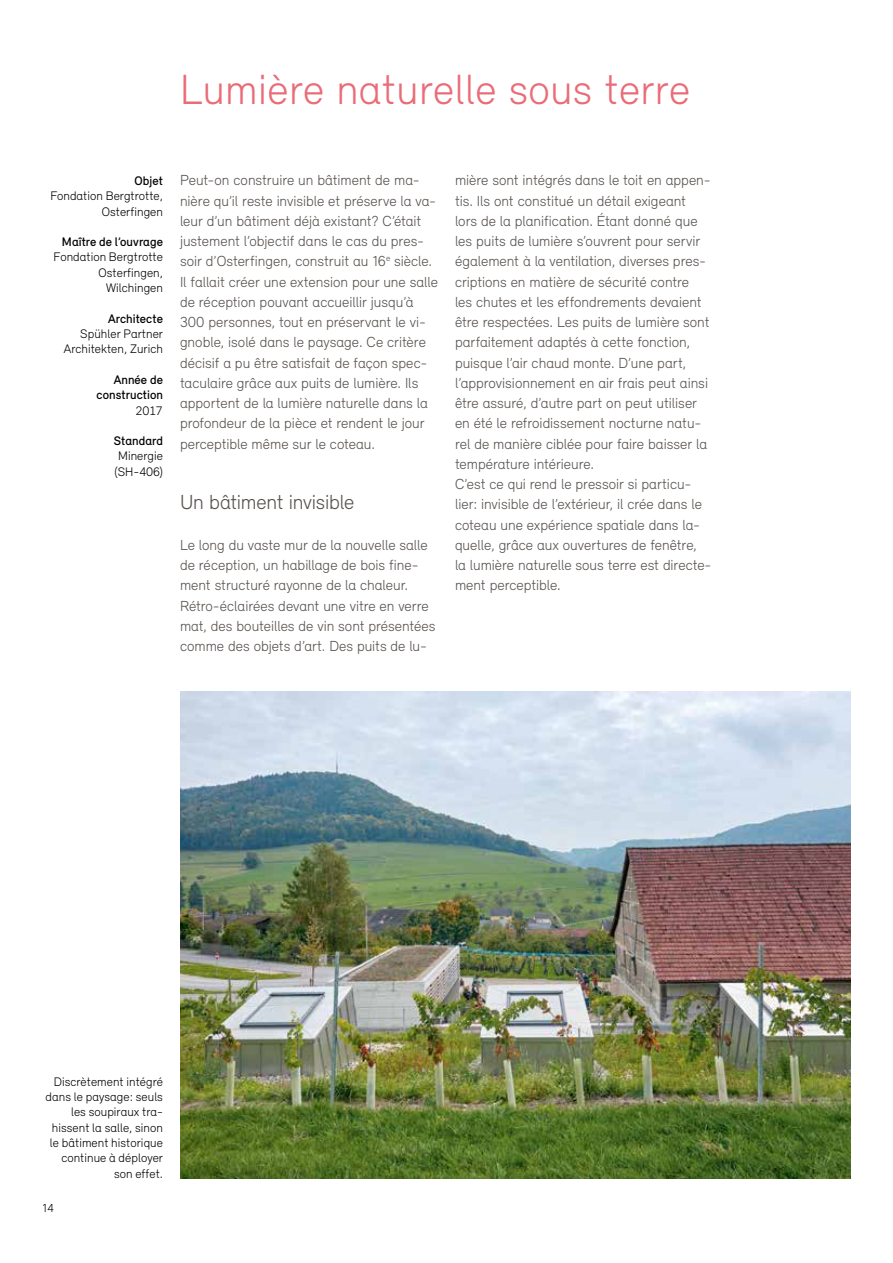
<style>
.page{position:relative;width:893px;height:1263px;background:#fff}
.page>*{position:absolute;margin:0;border:0;box-sizing:border-box;transform-origin:0 0}
.t1{font:300 43.5px "Relevant";letter-spacing:.01em;color:#e96c77}
.t2{font:300 21px "Relevant";letter-spacing:-.015em;color:#57514d}
.t3{font:300 15px/20.2px "Relevant";color:#57514d}
.t4{font:300 12.75px/15.3px "Relevant";letter-spacing:.005em;color:#000;text-align:right}
.t5{font:500 12.75px/15.3px "Relevant";letter-spacing:.005em;color:#000;text-align:right}
.t6{font:300 12px "Relevant";color:#000}
</style>
<div class="page">
<img style="left:180px;top:692px;width:670px;height:486px">
<h1 class="t1" style="left:180px;top:64px;width:512px">Lumière naturelle sous terre</h1>
<p class="t5" style="left:135px;top:173px;width:30px">Objet</p>
<p class="t4" style="left:50px;top:188px;width:114px">Fondation Bergtrotte,<br>Osterfingen</p>
<p class="t5" style="left:62px;top:234px;width:103px">Maître de l’ouvrage</p>
<p class="t4" style="left:54px;top:249px;width:111px">Fondation Bergtrotte<br>Osterfingen,<br>Wilchingen</p>
<p class="t5" style="left:108px;top:311px;width:56px">Architecte</p>
<p class="t4" style="left:64px;top:326px;width:101px">Spühler Partner<br>Architekten, Zurich</p>
<p class="t5" style="left:97px;top:372px;width:68px">Année de construction</p>
<p class="t4" style="left:136px;top:402px;width:29px">2017</p>
<p class="t5" style="left:114px;top:433px;width:51px">Standard</p>
<p class="t4" style="left:115px;top:448px;width:50px;text-align:left">Minergie (SH-406)</p>
<p class="t3" style="left:180px;top:170px;width:259px">Peut-on construire un bâtiment de ma&shy;nière qu’il reste invisible et préserve la va&shy;leur d’un bâtiment déjà existant? C’était justement l’objectif dans le cas du pres&shy;soir d’Osterfingen, construit au 16<sup>e</sup> siècle.<br>Il fallait créer une extension pour une salle de réception pouvant accueillir jusqu’à 300 personnes, tout en préservant le vi&shy;gnoble, isolé dans le paysage. Ce critère décisif a pu être satisfait de façon spec&shy;taculaire grâce aux puits de lumière. Ils apportent de la lumière naturelle dans la profondeur de la pièce et rendent le jour perceptible même sur le coteau.</p>
<h2 class="t2" style="left:180px;top:490px;width:176px">Un bâtiment invisible</h2>
<p class="t3" style="left:180px;top:534px;width:257px">Le long du vaste mur de la nouvelle salle de réception, un habillage de bois fine&shy;ment structuré rayonne de la chaleur.<br>Rétro-éclairées devant une vitre en verre mat, des bouteilles de vin sont présentées comme des objets d’art. Des puits de lu-</p>
<p class="t3" style="left:455px;top:170px;width:258px">mière sont intégrés dans le toit en appen&shy;tis. Ils ont constitué un détail exigeant lors de la planification. Étant donné que les puits de lumière s’ouvrent pour servir également à la ventilation, diverses pres&shy;criptions en matière de sécurité contre<br>les chutes et les effondrements devaient être respectées. Les puits de lumière sont parfaitement adaptés à cette fonction, puisque l’air chaud monte. D’une part, l’approvisionnement en air frais peut ainsi être assuré, d’autre part on peut utiliser en été le refroidissement nocturne natu&shy;rel de manière ciblée pour faire baisser la température intérieure.<br>C’est ce qui rend le pressoir si particu&shy;lier: invisible de l’extérieur, il crée dans le coteau une expérience spatiale dans la&shy;quelle, grâce aux ouvertures de fenêtre, la lumière naturelle sous terre est directe&shy;ment perceptible.</p>
<p class="t4" style="left:46px;top:1074px;width:119px">Discrètement intégré dans le paysage: seuls les soupiraux tra&shy;hissent la salle, sinon le bâtiment historique continue à déployer son effet.</p>
<p class="t6" style="left:43px;top:1201px;width:13px">14</p>
</div>
